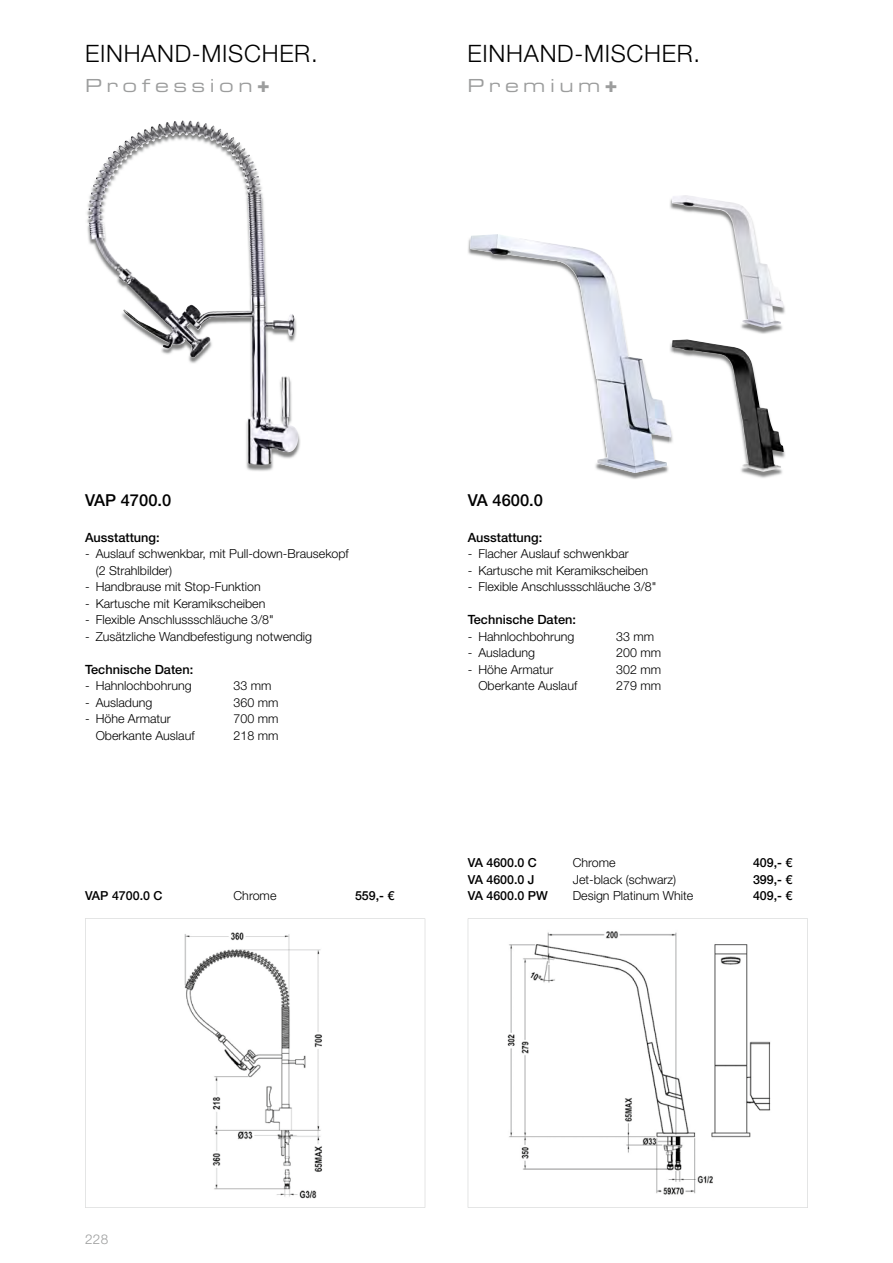
<style>
.page{position:relative;width:893px;height:1263px;background:#fff}
.page>*{position:absolute;margin:0;border:0;box-sizing:border-box;transform-origin:0 0}
.t1{font:300 24px "Helvetica Neue CE";letter-spacing:.03em;color:#000}
.t2{font:18px "Eurostile Extended Two";letter-spacing:.25em;color:#9c9d9d}
.t3{font:500 16.5px "Helvetica Neue CE";color:#000}
.t4{font:300 13.5px "Helvetica Neue CE";color:#9c9d9d}
.t5{font:500 12.75px "Helvetica Neue CE";color:#000}
.t6{font:300 12.45px/16.5px "Helvetica Neue CE";color:#000}
.t7{font:500 12.45px "Helvetica Neue CE";color:#000}
.t8{font:500 12.45px "Helvetica Neue";color:#000}
.s1{font-family:"Eurostile Bold Extended Two";font-size:21px}
</style>
<div class="page">
<svg style="left:85px;top:918px;width:340px;height:290px"></svg>
<img style="left:87px;top:122px;width:213px;height:349px">
<img style="left:142px;top:121px;width:40px;height:15px">
<svg style="left:468px;top:918px;width:340px;height:290px"></svg>
<img style="left:468px;top:238px;width:196px;height:241px">
<img style="left:470px;top:234px;width:199px;height:239px">
<img style="left:670px;top:199px;width:115px;height:135px">
<img style="left:670px;top:236px;width:4px;height:98px">
<img style="left:672px;top:195px;width:112px;height:132px">
<img style="left:669px;top:343px;width:116px;height:135px">
<svg style="left:669px;top:425px;width:3px;height:12px"></svg>
<img style="left:672px;top:339px;width:112px;height:133px">
<h1 class="t1" style="left:85px;top:39px;width:234px">EINHAND-MISCHER.</h1>
<h1 class="t1" style="left:468px;top:39px;width:234px">EINHAND-MISCHER.</h1>
<h2 class="t2" style="left:85px;top:73px;width:186px">Profession<span class="s1">+</span></h2>
<h2 class="t2" style="left:468px;top:73px;width:151px">Premium<span class="s1">+</span></h2>
<h3 class="t3" style="left:85px;top:490px;width:88px">VAP 4700.0</h3>
<p class="t5" style="left:85px;top:529px;width:76px">Ausstattung:</p>
<p class="t6" style="left:96px;top:545px;width:255px;text-indent:-11px">- Auslauf schwenkbar, mit Pull-down-Brausekopf (2 Strahlbilder)</p>
<p class="t6" style="left:85px;top:578px;width:177px">- Handbrause mit Stop-Funktion</p>
<p class="t6" style="left:85px;top:595px;width:182px">- Kartusche mit Keramikscheiben</p>
<p class="t6" style="left:85px;top:611px;width:190px">- Flexible Anschlussschläuche 3/8"</p>
<p class="t6" style="left:85px;top:628px;width:229px">- Zusätzliche Wandbefestigung notwendig</p>
<p class="t5" style="left:85px;top:661px;width:110px">Technische Daten:</p>
<p class="t6" style="left:85px;top:677px;width:108px">- Hahnlochbohrung</p>
<p class="t6" style="left:234px;top:677px;width:40px">33 mm</p>
<p class="t6" style="left:85px;top:694px;width:69px">- Ausladung</p>
<p class="t6" style="left:234px;top:694px;width:46px">360 mm</p>
<p class="t6" style="left:85px;top:710px;width:87px">- Höhe Armatur</p>
<p class="t6" style="left:234px;top:710px;width:46px">700 mm</p>
<p class="t6" style="left:96px;top:727px;width:100px">Oberkante Auslauf</p>
<p class="t6" style="left:234px;top:727px;width:46px">218 mm</p>
<p class="t7" style="left:85px;top:888px;width:79px">VAP 4700.0 C</p>
<p class="t6" style="left:234px;top:888px;width:44px">Chrome</p>
<p class="t8" style="left:355px;top:886px;width:41px">559,- €</p>
<h3 class="t3" style="left:468px;top:490px;width:77px">VA 4600.0</h3>
<p class="t5" style="left:468px;top:529px;width:76px">Ausstattung:</p>
<p class="t6" style="left:468px;top:545px;width:162px">- Flacher Auslauf schwenkbar</p>
<p class="t6" style="left:468px;top:562px;width:182px">- Kartusche mit Keramikscheiben</p>
<p class="t6" style="left:468px;top:578px;width:190px">- Flexible Anschlussschläuche 3/8"</p>
<p class="t5" style="left:468px;top:612px;width:110px">Technische Daten:</p>
<p class="t6" style="left:468px;top:628px;width:108px">- Hahnlochbohrung</p>
<p class="t6" style="left:616px;top:628px;width:40px">33 mm</p>
<p class="t6" style="left:468px;top:644px;width:69px">- Ausladung</p>
<p class="t6" style="left:616px;top:644px;width:46px">200 mm</p>
<p class="t6" style="left:468px;top:661px;width:87px">- Höhe Armatur</p>
<p class="t6" style="left:616px;top:661px;width:46px">302 mm</p>
<p class="t6" style="left:478px;top:677px;width:100px">Oberkante Auslauf</p>
<p class="t6" style="left:616px;top:677px;width:46px">279 mm</p>
<p class="t7" style="left:468px;top:855px;width:71px">VA 4600.0 C</p>
<p class="t6" style="left:573px;top:855px;width:44px">Chrome</p>
<p class="t8" style="left:753px;top:853px;width:41px">409,- €</p>
<p class="t7" style="left:468px;top:872px;width:68px">VA 4600.0 J</p>
<p class="t6" style="left:573px;top:871px;width:105px">Jet-black (schwarz)</p>
<p class="t8" style="left:753px;top:869px;width:41px">399,- €</p>
<p class="t7" style="left:468px;top:888px;width:82px">VA 4600.0 PW</p>
<p class="t6" style="left:573px;top:888px;width:122px">Design Platinum White</p>
<p class="t8" style="left:753px;top:886px;width:41px">409,- €</p>
<p class="t4" style="left:85px;top:1231px;width:25px">228</p>
</div>
